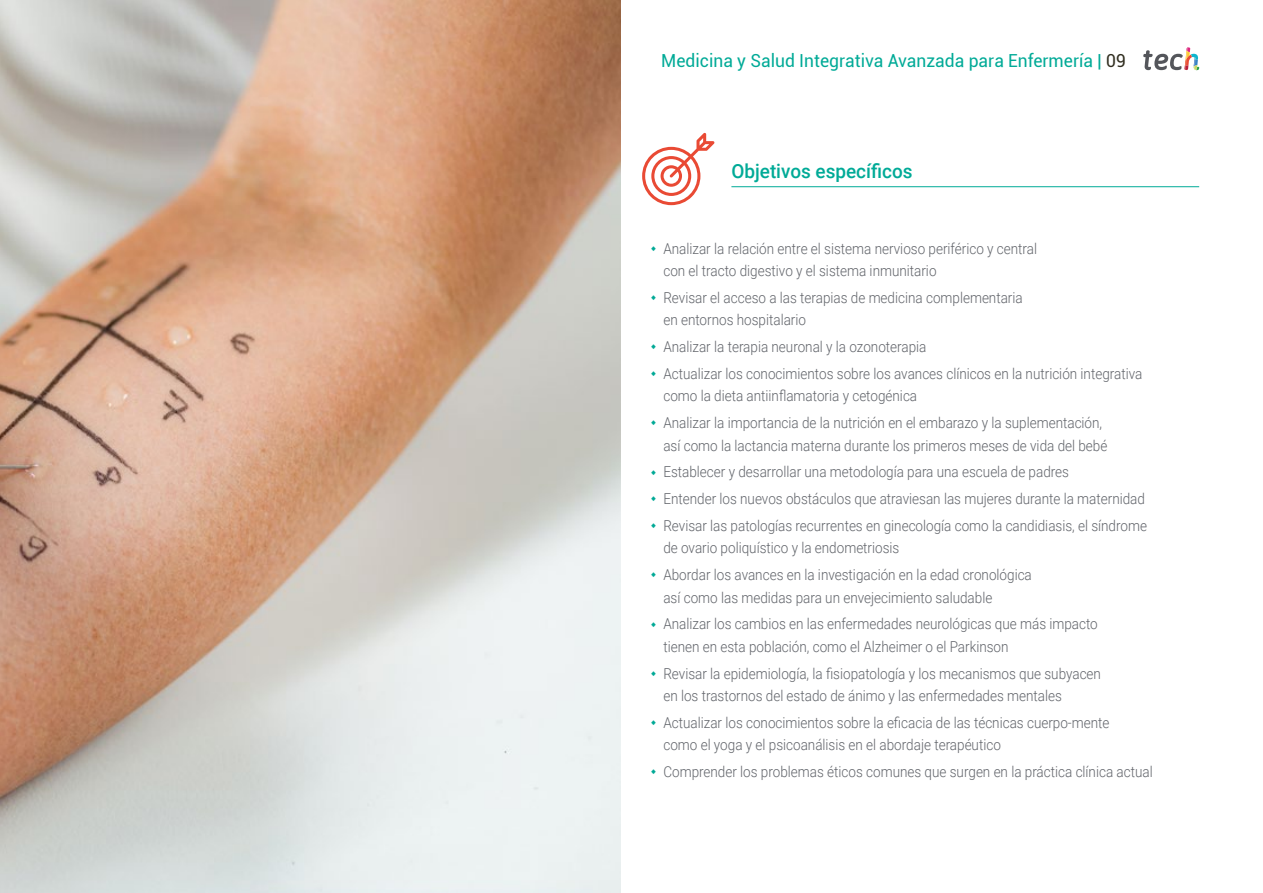
<style>
.page{position:relative;width:1263px;height:893px;background:#fff}
.page>*{position:absolute;margin:0;border:0;box-sizing:border-box;transform-origin:0 0}
.t1{font:500 19.5px "Roboto";color:#00aa97}
.t2{font:18px "Roboto";color:#00aa97}
.t3{font:300 15px/26.7px "Roboto";color:#61646a;scale:.9 1}
.s1{color:#312e20}
</style>
<div class="page">
<img style="left:0;top:0;width:621px;height:893px">
<hr style="left:731px;top:186px;width:468px;height:1px;background:#00aa97">
<svg style="left:642px;top:133px;width:72px;height:72px"></svg>
<svg style="left:1143px;top:47px;width:56px;height:24px"></svg>
<p class="t2" style="left:661px;top:48px;width:466px">Medicina y Salud Integrativa Avanzada para Enfermería | <span class="s1">09</span></p>
<h1 class="t1" style="left:731px;top:158px;width:183px">Objetivos específicos</h1>
<p class="t3" style="left:663px;top:236px;width:417px;line-height:22.5px">Analizar la relación entre el sistema nervioso periférico y central con el tracto digestivo y el sistema inmunitario</p>
<p class="t3" style="left:663px;top:286px;width:401px;line-height:22.5px">Revisar el acceso a las terapias de medicina complementaria en entornos hospitalario</p>
<p class="t3" style="left:663px;top:333px;width:534px">Analizar la terapia neuronal y la ozonoterapia<br>Actualizar los conocimientos sobre los avances clínicos en la nutrición integrativa</p>
<p class="t3" style="left:663px;top:382px;width:489px">como la dieta antiinflamatoria y cetogénica<br>Analizar la importancia de la nutrición en el embarazo y la suplementación,</p>
<p class="t3" style="left:663px;top:431px;width:539px">así como la lactancia materna durante los primeros meses de vida del bebé Establecer y desarrollar una metodología para una escuela de padres<br>Entender los nuevos obstáculos que atraviesan las mujeres durante la maternidad Revisar las patologías recurrentes en ginecología como la candidiasis, el síndrome</p>
<p class="t3" style="left:663px;top:534px;width:411px">de ovario poliquístico y la endometriosis<br>Abordar los avances en la investigación en la edad cronológica</p>
<p class="t3" style="left:663px;top:583px;width:484px">así como las medidas para un envejecimiento saludable<br>Analizar los cambios en las enfermedades neurológicas que más impacto</p>
<p class="t3" style="left:663px;top:633px;width:488px">tienen en esta población, como el Alzheimer o el Parkinson<br>Revisar la epidemiología, la fisiopatología y los mecanismos que subyacen</p>
<p class="t3" style="left:663px;top:682px;width:497px">en los trastornos del estado de ánimo y las enfermedades mentales<br>Actualizar los conocimientos sobre la eficacia de las técnicas cuerpo-mente</p>
<p class="t3" style="left:663px;top:731px;width:545px">como el yoga y el psicoanálisis en el abordaje terapéutico<br>Comprender los problemas éticos comunes que surgen en la práctica clínica actual</p>
</div>
